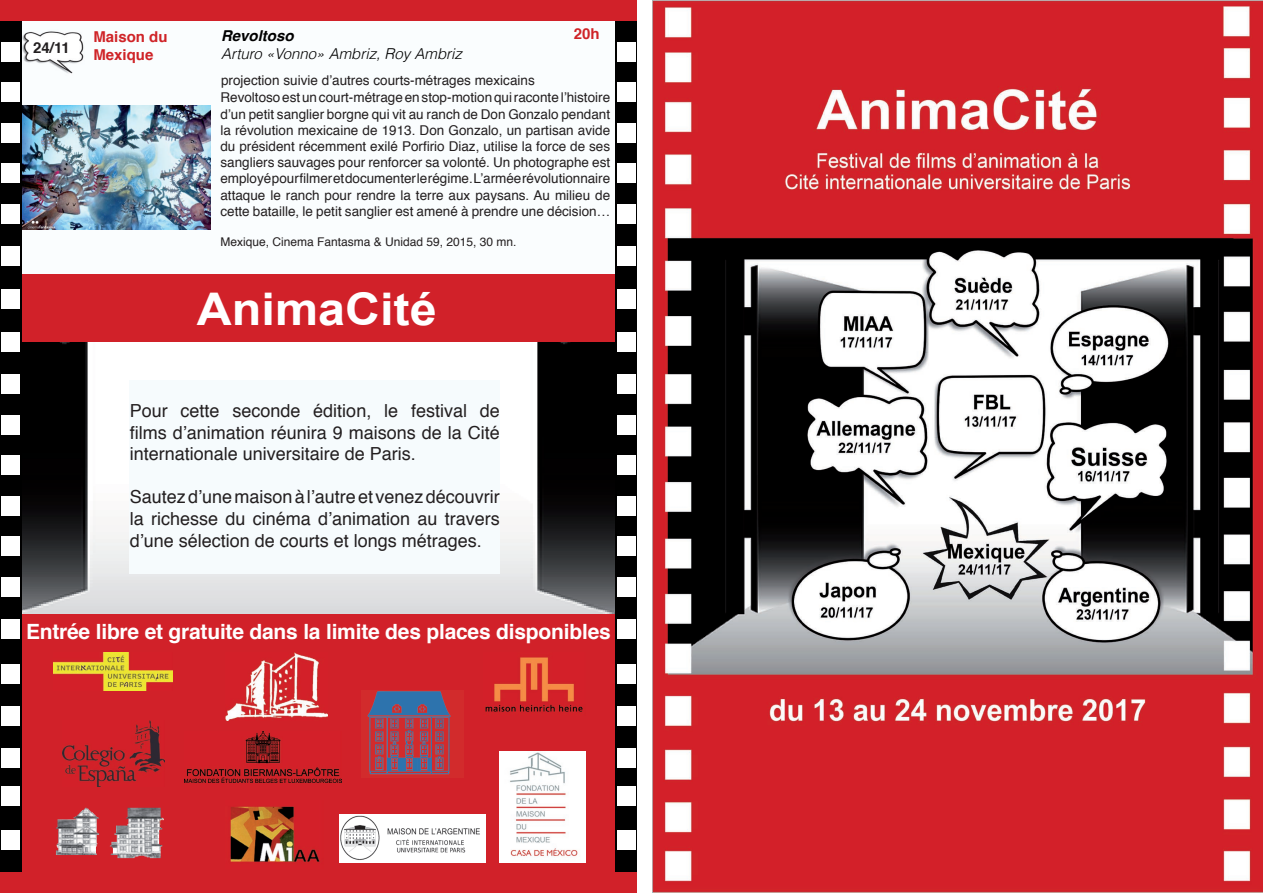
<style>
.page{position:relative;width:1263px;height:893px;background:#fff}
.page>*{position:absolute;margin:0;border:0;box-sizing:border-box;transform-origin:0 0}
.t1{font:700 45px "Arial";color:#fff;scale:1.08 1}
.t2{font:700 21px "Helvetica";letter-spacing:-.01em;color:#fff}
.t3{font:18px/21.6px "Helvetica";color:#231f20;text-align:justify}
.t4{font:italic 300 15px "Helvetica";color:#000}
.t5{font:700 15px/18px "Helvetica";color:#cf2327}
.t6{font:italic 700 15px "Helvetica";color:#000}
.t7{font:700 15px "Helvetica";color:#231f20}
.t8{font:13.5px/16.2px "Helvetica";color:#231f20;text-align:justify}
.t9{font:12px "Helvetica";color:#231f20}
</style>
<div class="page">
<img style="left:653px;top:0;width:610px;height:893px">
<div style="left:0;top:0;width:637px;height:893px;background:#d12129"></div>
<img style="left:54px;top:653px;width:119px;height:38px">
<img style="left:185px;top:731px;width:157px;height:51px">
<img style="left:56px;top:807px;width:108px;height:52px">
<img style="left:339px;top:814px;width:146px;height:48px">
<img style="left:485px;top:657px;width:98px;height:55px">
<img style="left:62px;top:721px;width:102px;height:65px">
<img style="left:226px;top:653px;width:102px;height:68px">
<img style="left:230px;top:806px;width:90px;height:56px">
<img style="left:367px;top:691px;width:84px;height:84px">
<div style="left:21px;top:21px;width:599px;height:253px;background:#fafdfe"></div>
<img style="left:21px;top:105px;width:189px;height:125px">
<img style="left:22px;top:31px;width:62px;height:43px">
<img style="left:499px;top:751px;width:86px;height:111px">
<img style="left:21px;top:343px;width:594px;height:270px">
<div style="left:130px;top:380px;width:370px;height:194px;background:#f6fbfd"></div>
<div style="left:0;top:21px;width:21px;height:851px;background:#000"></div>
<div style="left:1px;top:42px;width:19px;height:20px;background:#fff"></div>
<div style="left:1px;top:82px;width:19px;height:20px;background:#fff"></div>
<div style="left:1px;top:123px;width:19px;height:20px;background:#fff"></div>
<div style="left:1px;top:163px;width:19px;height:20px;background:#fff"></div>
<div style="left:1px;top:204px;width:19px;height:20px;background:#fff"></div>
<div style="left:1px;top:246px;width:19px;height:20px;background:#fff"></div>
<div style="left:1px;top:289px;width:19px;height:20px;background:#fff"></div>
<div style="left:1px;top:332px;width:19px;height:20px;background:#fff"></div>
<div style="left:1px;top:374px;width:19px;height:20px;background:#fff"></div>
<div style="left:1px;top:415px;width:19px;height:19px;background:#fff"></div>
<div style="left:1px;top:455px;width:19px;height:20px;background:#fff"></div>
<div style="left:1px;top:496px;width:19px;height:19px;background:#fff"></div>
<div style="left:1px;top:536px;width:19px;height:20px;background:#fff"></div>
<div style="left:1px;top:577px;width:19px;height:20px;background:#fff"></div>
<div style="left:1px;top:619px;width:19px;height:20px;background:#fff"></div>
<div style="left:1px;top:664px;width:19px;height:20px;background:#fff"></div>
<div style="left:1px;top:706px;width:19px;height:20px;background:#fff"></div>
<div style="left:1px;top:748px;width:19px;height:19px;background:#fff"></div>
<div style="left:1px;top:786px;width:19px;height:20px;background:#fff"></div>
<div style="left:1px;top:830px;width:19px;height:20px;background:#fff"></div>
<div style="left:615px;top:21px;width:22px;height:851px;background:#000"></div>
<div style="left:617px;top:42px;width:19px;height:20px;background:#fff"></div>
<div style="left:617px;top:82px;width:19px;height:20px;background:#fff"></div>
<div style="left:617px;top:123px;width:19px;height:20px;background:#fff"></div>
<div style="left:617px;top:163px;width:19px;height:20px;background:#fff"></div>
<div style="left:617px;top:204px;width:19px;height:20px;background:#fff"></div>
<div style="left:617px;top:246px;width:19px;height:20px;background:#fff"></div>
<div style="left:617px;top:289px;width:19px;height:20px;background:#fff"></div>
<div style="left:617px;top:332px;width:19px;height:20px;background:#fff"></div>
<div style="left:617px;top:374px;width:19px;height:20px;background:#fff"></div>
<div style="left:617px;top:415px;width:19px;height:19px;background:#fff"></div>
<div style="left:617px;top:455px;width:19px;height:20px;background:#fff"></div>
<div style="left:617px;top:496px;width:19px;height:19px;background:#fff"></div>
<div style="left:617px;top:536px;width:19px;height:20px;background:#fff"></div>
<div style="left:617px;top:577px;width:19px;height:20px;background:#fff"></div>
<div style="left:617px;top:619px;width:19px;height:20px;background:#fff"></div>
<div style="left:617px;top:664px;width:19px;height:20px;background:#fff"></div>
<div style="left:617px;top:706px;width:19px;height:20px;background:#fff"></div>
<div style="left:617px;top:748px;width:19px;height:19px;background:#fff"></div>
<div style="left:617px;top:786px;width:19px;height:20px;background:#fff"></div>
<div style="left:617px;top:830px;width:19px;height:20px;background:#fff"></div>
<p class="t7" style="left:33px;top:36px;width:38px">24/11</p>
<p class="t5" style="left:93px;top:28px;width:76px">Maison du<br>Mexique</p>
<p class="t5" style="left:574px;top:25px;width:27px">20h</p>
<p class="t6" style="left:221px;top:23px;width:74px">Revoltoso</p>
<p class="t4" style="left:221px;top:42px;width:242px">Arturo «Vonno» Ambriz, Roy Ambriz</p>
<p class="t8" style="left:220px;top:90px;width:391px">Revoltoso est un court-métrage en stop-motion qui raconte l’histoire d’un petit sanglier borgne qui vit au ranch de Don Gonzalo pendant la révolution mexicaine de 1913. Don Gonzalo, un partisan avide du président récemment exilé Porfirio Diaz, utilise la force de ses sangliers sauvages pour renforcer sa volonté. Un photographe est employé pour filmer et documenter le régime. L’armée révolutionnaire attaque le ranch pour rendre la terre aux paysans. Au milieu de cette bataille, le petit sanglier est amené à prendre une décision…</p>
<p class="t9" style="left:220px;top:233px;width:298px">Mexique, Cinema Fantasma &amp; Unidad 59, 2015, 30 mn.</p>
<p class="t8" style="left:221px;top:72px;width:315px">projection suivie d’autres courts-métrages mexicains</p>
<h1 class="t1" style="left:197px;top:279px;width:224px">AnimaCité</h1>
<h3 class="t3" style="left:130px;top:400px;width:372px">Pour cette seconde édition, le festival de films d’animation réunira 9 maisons de la Cité internationale universitaire de Paris.</h3>
<h3 class="t3" style="left:130px;top:487px;width:372px">Sautez d’une maison à l’autre et venez découvrir la richesse du cinéma d’animation au travers d’une sélection de courts et longs métrages.</h3>
<h2 class="t2" style="left:26px;top:614px;width:586px">Entrée libre et gratuite dans la limite des places disponibles</h2>
</div>
